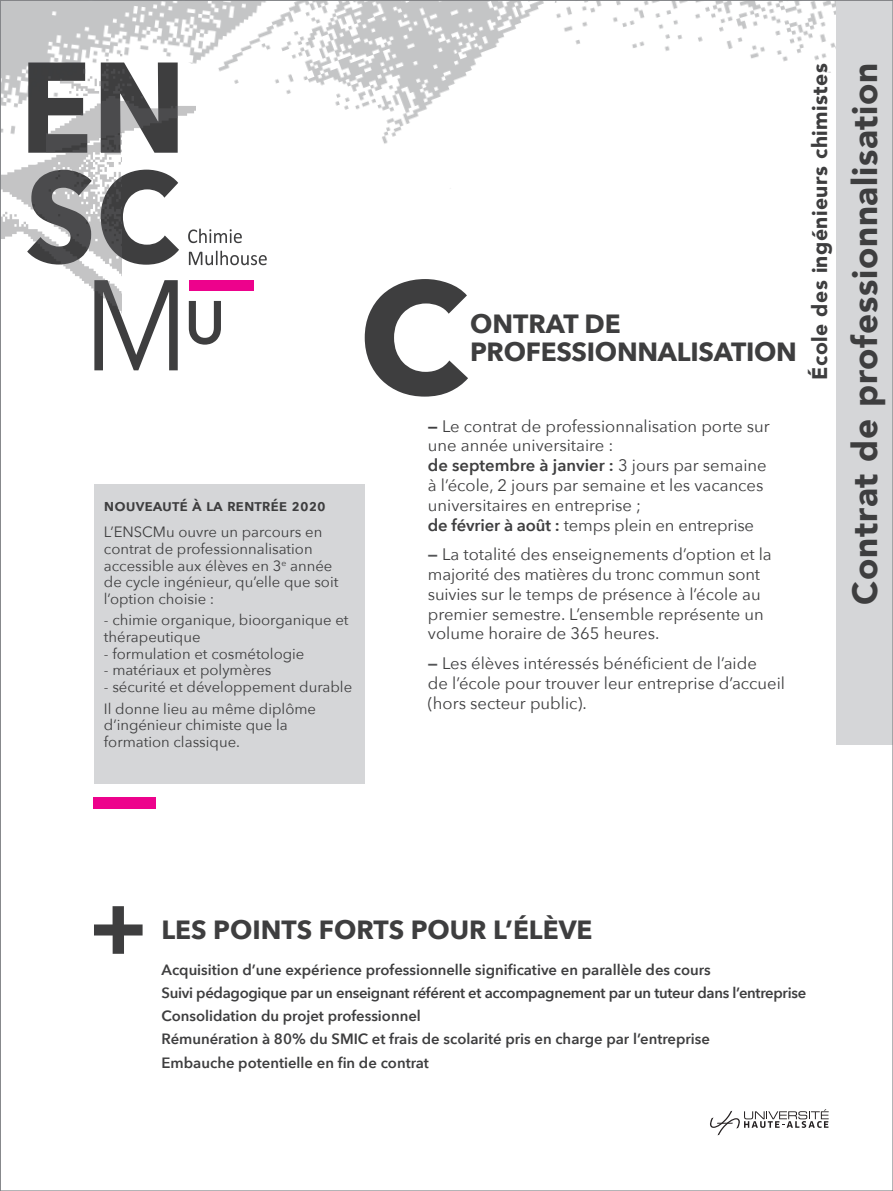
<style>
.page{position:relative;width:893px;height:1191px;background:#fff}
.page>*{position:absolute;margin:0;border:0;box-sizing:border-box;transform-origin:0 0}
.grande_lettre{font:700 157.5px "Avenir Next";color:#3e3e3f}
.t1{font:700 87.5px "Avenir Next";color:#3e3e3f}
.t2{font:900 35px "Avenir";letter-spacing:.02em;color:#3e3e3f}
.titre{font:700 26.25px/28px "Avenir Next";color:#3e3e3f}
.t3{font:900 21.18px "Avenir";letter-spacing:.02em;color:#3e3e3f}
.R-texte{font:16.62px/19.8px "Avenir Next";color:#3e3e3f}
.titre-2{font:16.62px/19.6px "Avenir Next";color:#3e3e3f}
.R-texte-2{font:600 16.62px "Avenir Next";letter-spacing:.015em;color:#3e3e3f}
.R-texte-3{font:14.88px/16.6px "Avenir Next";color:#3e3e3f}
.R-texte-4{font:600 14.88px "Avenir Next";color:#3e3e3f}
.titre-3{font:600 14.88px "Avenir Next";letter-spacing:-.02em;color:#3e3e3f}
.titre-4{font:600 14.88px "Avenir Next";color:#3e3e3f}
.s1{font-weight:700}
.s2{font-weight:600}
.s3{font-weight:700;color:#545557}
</style>
<div class="page">
<img style="left:774px;top:2px;width:62px;height:71px">
<img style="left:2px;top:2px;width:100px;height:106px">
<div style="left:836px;top:0;width:57px;height:745px;background:#d5d6d8"></div>
<svg style="left:28px;top:62px;width:18px;height:51px"></svg>
<img style="left:46px;top:36px;width:56px;height:77px">
<img style="left:2px;top:113px;width:100px;height:245px">
<svg style="left:710px;top:1109px;width:119px;height:26px"></svg>
<div style="left:94px;top:797px;width:62px;height:11px;background:#ed028c"></div>
<div style="left:94px;top:484px;width:270px;height:300px;background:#d5d6d8"></div>
<img style="left:102px;top:2px;width:672px;height:503px">
<p class="R-texte-2" style="left:104px;top:491px;width:223px">nouveauté à la rentrée 2020</p>
<p class="R-texte-3" style="left:104px;top:523px;width:236px">L’ENSCMu ouvre un parcours en contrat de professionnalisation accessible aux élèves en 3<sup>e</sup> année de cycle ingénieur, qu’elle que soit l’option choisie :</p>
<p class="R-texte-3" style="left:104px;top:611px;width:246px">- chimie organique, bioorganique et thérapeutique</p>
<p class="R-texte-3" style="left:104px;top:644px;width:202px">- formulation et cosmétologie</p>
<p class="R-texte-3" style="left:104px;top:661px;width:169px">- matériaux et polymères</p>
<p class="R-texte-3" style="left:104px;top:678px;width:250px">- sécurité et développement durable</p>
<p class="R-texte-3" style="left:104px;top:699px;width:214px">Il donne lieu au même diplôme d’ingénieur chimiste que la formation classique.</p>
<p class="grande_lettre" style="left:358px;top:202px;width:111px">C</p>
<p class="titre-2" style="left:428px;top:416px;width:343px"><span class="s1">—</span> Le contrat de professionnalisation porte sur une année universitaire :<br><span class="s2">de septembre à janvier :</span> 3 jours par semaine à l’école, 2 jours par semaine et les vacances universitaires en entreprise ;<br><span class="s2">de février à août :</span> temps plein en entreprise</p>
<p class="R-texte" style="left:428px;top:544px;width:345px"><span class="s3">—</span> La totalité des enseignements d’option et la majorité des matières du tronc commun sont suivies sur le temps de présence à l’école au premier semestre. L’ensemble représente un volume horaire de 365 heures.</p>
<p class="R-texte" style="left:428px;top:653px;width:359px"><span class="s3">—</span> Les élèves intéressés bénéficient de l’aide<br>de l’école pour trouver leur entreprise d’accueil (hors secteur public).</p>
<p class="titre" style="left:470px;top:309px;width:328px">ONTRAT DE<br>PROFESSIONNALISATION</p>
<p class="t3" style="left:802px;top:380px;width:318px;rotate:-90deg">École des ingénieurs chimistes</p>
<p class="t2" style="left:835px;top:605px;width:543px;rotate:-90deg">Contrat de professionnalisation</p>
<h2 class="t1" style="left:89px;top:850px;width:60px">+</h2>
<p class="titre" style="left:161px;top:915px;width:433px">LES POINTS FORTS POUR L’ÉLÈVE</p>
<p class="titre-4" style="left:161px;top:956px;width:551px">Acquisition d’une expérience professionnelle significative en parallèle des cours</p>
<p class="titre-3" style="left:161px;top:980px;width:646px">Suivi pédagogique par un enseignant référent et accompagnement par un tuteur dans l’entreprise</p>
<p class="R-texte-4" style="left:161px;top:1003px;width:261px">Consolidation du projet professionnel</p>
<p class="R-texte-4" style="left:161px;top:1026px;width:550px">Rémunération à 80% du SMIC et frais de scolarité pris en charge par l’entreprise</p>
<p class="R-texte-4" style="left:161px;top:1049px;width:269px">Embauche potentielle en fin de contrat</p>
</div>
